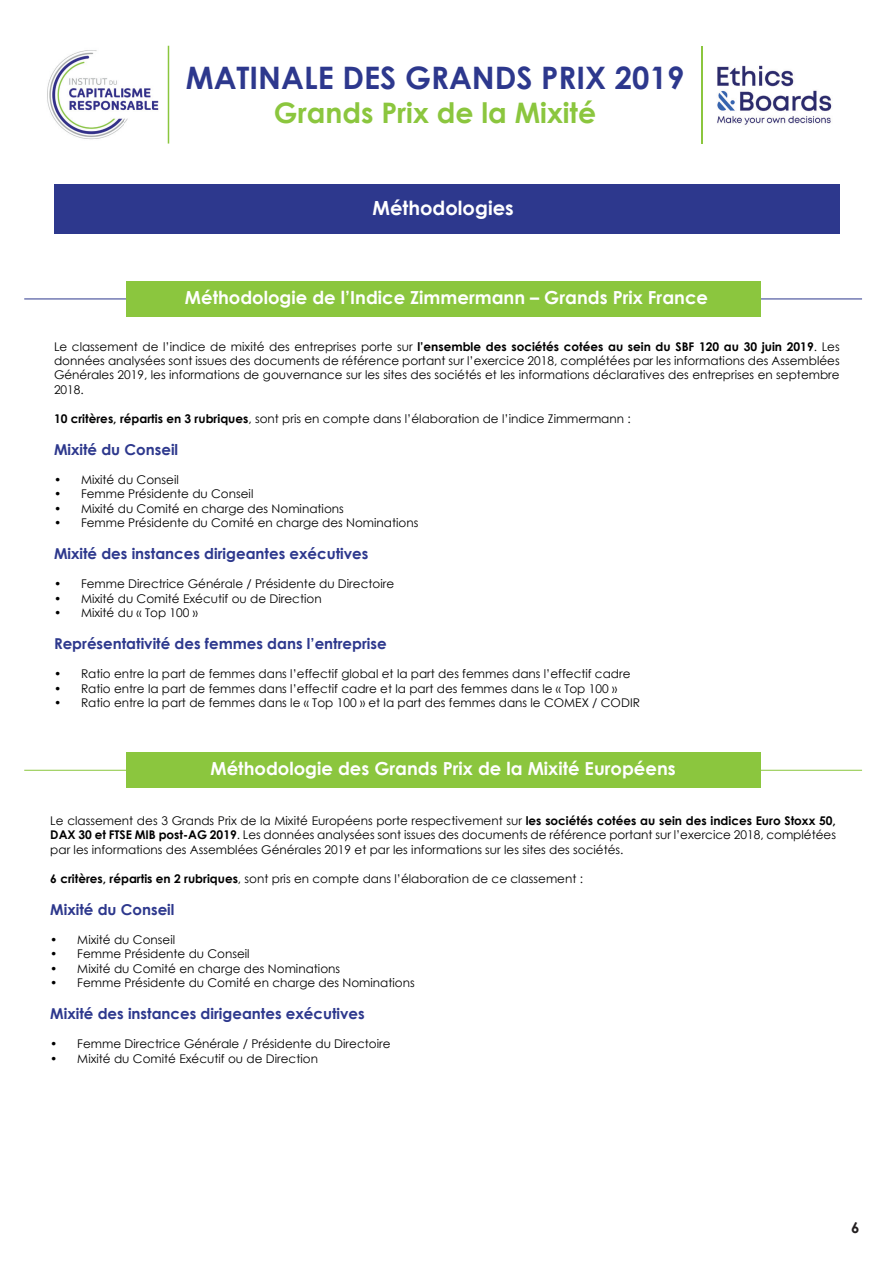
<style>
.page{position:relative;width:893px;height:1263px;background:#fff}
.page>*{position:absolute;margin:0;border:0;box-sizing:border-box;transform-origin:0 0}
.t1{font:700 30.9px "Century Gothic";color:#2d388d}
.t2{font:700 28.2px "Century Gothic";color:#8bc63e}
.t3{font:700 19.5px "Century Gothic";color:#fff}
.t4{font:700 18px "Century Gothic";color:#fff}
.t5{font:700 15px "Century Gothic";color:#2d388d}
.t6{font:700 15px "Century Gothic";color:#231f20}
.t7{font:12px/14.4px "Century Gothic";color:#000001;text-align:justify}
.s1{font-weight:700}
</style>
<div class="page">
<img style="left:47px;top:45px;width:121px;height:99px">
<hr style="left:168px;top:46px;width:1px;height:98px;background:#8bc63e">
<hr style="left:702px;top:46px;width:1px;height:98px;background:#8bc63e">
<img style="left:717px;top:65px;width:115px;height:60px">
<div style="left:54px;top:185px;width:786px;height:49px;background:#2d388d"></div>
<hr style="left:24px;top:299px;width:838px;height:1px;background:#2d388d">
<div style="left:126px;top:281px;width:634px;height:35px;background:#8bc63e"></div>
<hr style="left:24px;top:770px;width:838px;height:1px;background:#8bc63e">
<div style="left:126px;top:752px;width:634px;height:36px;background:#8bc63e"></div>
<h1 class="t1" style="left:186px;top:59px;width:500px">MATINALE DES GRANDS PRIX 2019</h1>
<h2 class="t2" style="left:274px;top:95px;width:324px">Grands Prix de la Mixité</h2>
<h3 class="t3" style="left:373px;top:196px;width:143px">Méthodologies</h3>
<h3 class="t4" style="left:185px;top:286px;width:525px">Méthodologie de l’Indice Zimmermann – Grands Prix France</h3>
<p class="t7" style="left:54px;top:339px;width:787px">Le classement de l’indice de mixité des entreprises porte sur <span class="s1">l’ensemble des sociétés cotées au sein du SBF 120 au 30 juin 2019</span>. Les données analysées sont issues des documents de référence portant sur l’exercice 2018, complétées par les informations des Assemblées Générales 2019, les informations de gouvernance sur les sites des sociétés et les informations déclaratives des entreprises en septembre 2018.</p>
<p class="t7" style="left:54px;top:411px;width:578px"><span class="s1">10 critères, répartis en 3 rubriques</span>, sont pris en compte dans l’élaboration de l’indice Zimmermann :</p>
<p class="t5" style="left:54px;top:440px;width:126px">Mixité du Conseil</p>
<p class="t7" style="left:54px;top:472px;width:126px">• Mixité du Conseil</p>
<p class="t7" style="left:54px;top:486px;width:201px">• Femme Présidente du Conseil</p>
<p class="t7" style="left:54px;top:501px;width:291px">• Mixité du Comité en charge des Nominations</p>
<p class="t7" style="left:54px;top:515px;width:366px">• Femme Présidente du Comité en charge des Nominations</p>
<p class="t5" style="left:54px;top:544px;width:316px">Mixité des instances dirigeantes exécutives</p>
<p class="t7" style="left:54px;top:576px;width:342px">• Femme Directrice Générale / Présidente du Directoire</p>
<p class="t7" style="left:54px;top:591px;width:269px">• Mixité du Comité Exécutif ou de Direction</p>
<p class="t7" style="left:54px;top:605px;width:145px">• Mixité du « Top 100 »</p>
<p class="t5" style="left:54px;top:634px;width:334px">Représentativité des femmes dans l’entreprise</p>
<p class="t7" style="left:54px;top:666px;width:578px">• Ratio entre la part de femmes dans l’effectif global et la part des femmes dans l’effectif cadre</p>
<p class="t7" style="left:54px;top:681px;width:565px">• Ratio entre la part de femmes dans l’effectif cadre et la part des femmes dans le « Top 100 »</p>
<p class="t7" style="left:54px;top:695px;width:587px">• Ratio entre la part de femmes dans le « Top 100 » et la part des femmes dans le COMEX / CODIR</p>
<h3 class="t4" style="left:211px;top:757px;width:467px">Méthodologie des Grands Prix de la Mixité Européens</h3>
<p class="t7" style="left:50px;top:813px;width:787px">Le classement des 3 Grands Prix de la Mixité Européens porte respectivement sur <span class="s1">les sociétés cotées au sein des indices Euro Stoxx 50, DAX 30 et FTSE MIB post-AG 2019</span>. Les données analysées sont issues des documents de référence portant sur l’exercice 2018, complétées par les informations des Assemblées Générales 2019 et par les informations sur les sites des sociétés.</p>
<p class="t7" style="left:50px;top:871px;width:534px"><span class="s1">6 critères, répartis en 2 rubriques</span>, sont pris en compte dans l’élaboration de ce classement :</p>
<p class="t5" style="left:50px;top:900px;width:126px">Mixité du Conseil</p>
<p class="t7" style="left:50px;top:932px;width:126px">• Mixité du Conseil</p>
<p class="t7" style="left:50px;top:946px;width:201px">• Femme Présidente du Conseil</p>
<p class="t7" style="left:50px;top:961px;width:291px">• Mixité du Comité en charge des Nominations</p>
<p class="t7" style="left:50px;top:975px;width:366px">• Femme Présidente du Comité en charge des Nominations</p>
<p class="t5" style="left:50px;top:1004px;width:316px">Mixité des instances dirigeantes exécutives</p>
<p class="t7" style="left:50px;top:1036px;width:342px">• Femme Directrice Générale / Présidente du Directoire</p>
<p class="t7" style="left:50px;top:1051px;width:269px">• Mixité du Comité Exécutif ou de Direction</p>
<p class="t6" style="left:851px;top:1218px;width:10px">6</p>
</div>
